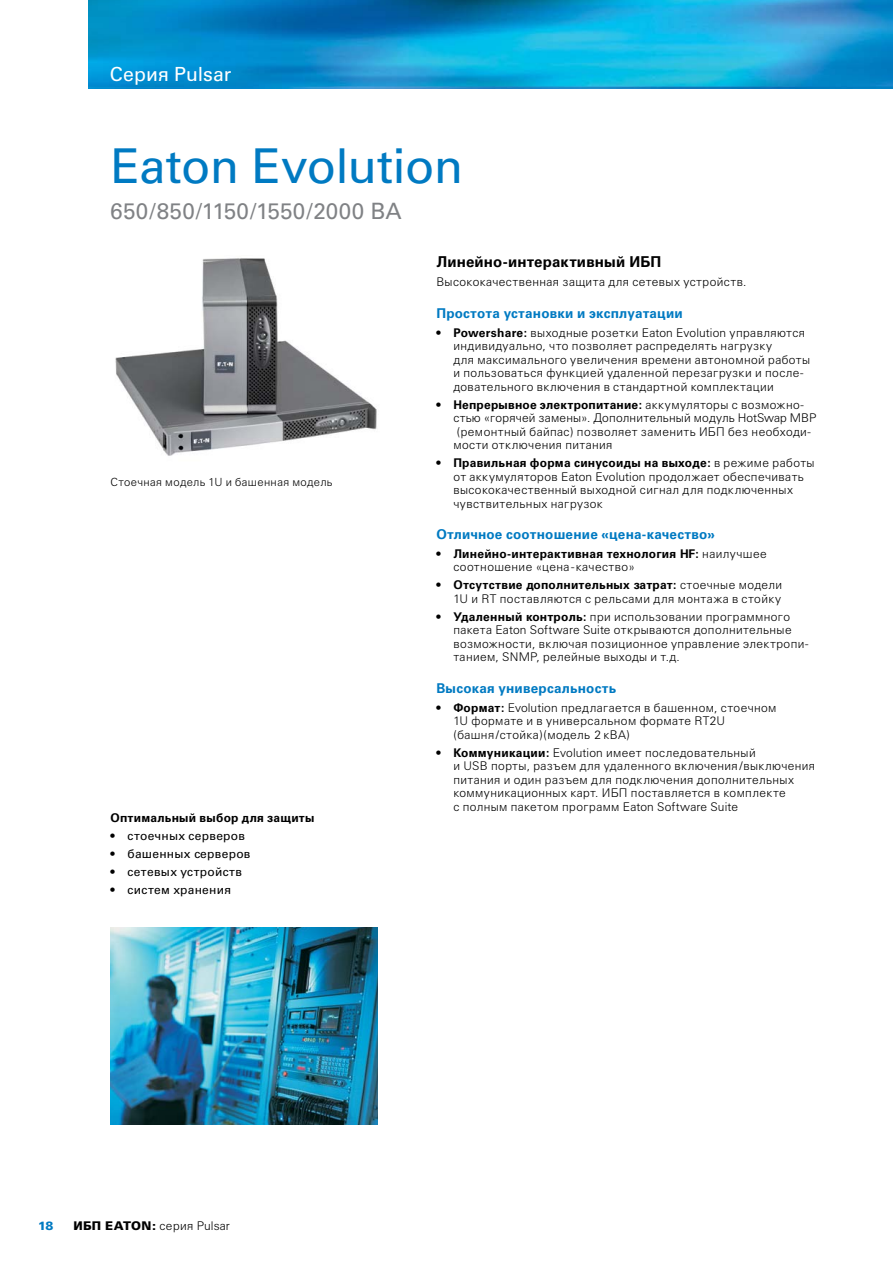
<style>
.page{position:relative;width:893px;height:1263px;background:#fff}
.page>*{position:absolute;margin:0;border:0;box-sizing:border-box;transform-origin:0 0}
.t1{font:48px "Univers Cyr";letter-spacing:-.015em;color:#007ac2}
.t2{font:22.5px "Univers Cyr";letter-spacing:.01em;color:#808285}
.t3{font:19.5px "Univers Cyr";color:#fff}
.t4{font:700 15px "Univers Cyr";letter-spacing:.01em;color:#000}
.t5{font:700 13.5px "Univers Cyr";letter-spacing:.015em;color:#007ac2}
.t6{font:300 12px/13.5px "Univers Cyr";letter-spacing:.03em;color:#000}
.t7{font:700 12px/13.5px "Univers Cyr";letter-spacing:.02em;color:#000}
.t8{font:12px "Univers Cyr";letter-spacing:.025em;color:#000}
.t9{font:900 12px "Univers Cyr";color:#007ac2}
.t10{font:300 11.25px "Univers Cyr";letter-spacing:.035em;color:#000}
.s1{font-weight:700}
.s2{font-weight:300}
.s3{font-weight:900}
</style>
<div class="page">
<img style="left:88px;top:0;width:805px;height:88px">
<img style="left:115px;top:258px;width:262px;height:198px">
<img style="left:111px;top:927px;width:267px;height:197px">
<h3 class="t3" style="left:110px;top:62px;width:123px">Серия Pulsar</h3>
<h1 class="t1" style="left:110px;top:138px;width:354px">Eaton Evolution</h1>
<h2 class="t2" style="left:110px;top:198px;width:293px">650/850/1150/1550/2000 ВА</h2>
<p class="t10" style="left:111px;top:476px;width:224px">Стоечная модель 1U и башенная модель</p>
<p class="t7" style="left:111px;top:810px;width:205px">оптимальный выбор для защиты</p>
<p class="t8" style="left:111px;top:829px;width:136px">• стоечных серверов</p>
<p class="t8" style="left:111px;top:847px;width:142px">• башенных серверов</p>
<p class="t8" style="left:111px;top:865px;width:133px">• сетевых устройств</p>
<p class="t8" style="left:111px;top:883px;width:122px">• систем хранения</p>
<p class="t4" style="left:436px;top:253px;width:226px">Линейно-интерактивный иБП</p>
<p class="t6" style="left:436px;top:275px;width:312px">Высококачественная защита для сетевых устройств.</p>
<p class="t5" style="left:436px;top:305px;width:248px">Простота установки и эксплуатации</p>
<p class="t6" style="left:453px;top:326px;width:358px;text-indent:-17px"><span class="s1">• Powershare:</span> выходные розетки Eaton Evolution управляются индивидуально, что позволяет распределять нагрузку<br>для максимального увеличения времени автономной работы и пользоваться функцией удаленной перезагрузки и после&shy;довательного включения в стандартной комплектации</p>
<p class="t6" style="left:453px;top:398px;width:365px;text-indent:-17px"><span class="s1">• непрерывное электропитание:</span> аккумуляторы с возможно&shy;стью «горячей замены». Дополнительный модуль HotSwap MBP (ремонтный байпас) позволяет заменить ИБП без необходи&shy;мости отключения питания</p>
<p class="t6" style="left:453px;top:456px;width:363px;text-indent:-17px"><span class="s1">• Правильная форма синусоиды на выходе:</span> в режиме работы от аккумуляторов Eaton Evolution продолжает обеспечивать высококачественный выходной сигнал для подключенных чувствительных нагрузок</p>
<p class="t5" style="left:436px;top:526px;width:280px">отличное соотношение «цена-качество»</p>
<p class="t7" style="left:453px;top:547px;width:315px;text-indent:-17px">• Линейно-интерактивная технология HF: <span class="s2">наилучшее соотношение «цена - качество»</span></p>
<p class="t6" style="left:436px;top:578px;width:347px;text-align:right"><span class="s1">• отсутствие дополнительных затрат:</span> стоечные модели<br>1U и RT поставляются с рельсами для монтажа в стойку</p>
<p class="t6" style="left:453px;top:610px;width:357px;text-indent:-17px"><span class="s1">• удаленный контроль:</span> при использовании программного пакета Eaton Software Suite открываются дополнительные возможности, включая позиционное управление электропи&shy;танием, SNMP, релейные выходы и т.д.</p>
<p class="t5" style="left:436px;top:680px;width:181px">высокая универсальность</p>
<p class="t6" style="left:453px;top:701px;width:325px;text-indent:-17px"><span class="s1">• Формат:</span> Evolution предлагается в башенном, стоечном<br>1U формате и в универсальном формате RT2U (башня/стойка)(модель 2 кВА)</p>
<p class="t6" style="left:453px;top:746px;width:363px;text-indent:-17px"><span class="s1">• коммуникации:</span> Evolution имеет последовательный<br>и USB порты, разъем для удаленного включения /выключения питания и один разъем для подключения дополнительных коммуникационных карт. ИБП поставляется в комплекте<br>с полным пакетом программ Eaton Software Suite</p>
<p class="t9" style="left:38px;top:1218px;width:17px">18</p>
<p class="t6" style="left:74px;top:1219px;width:158px"><span class="s3">ИБП EATON:</span> серия Pulsar</p>
</div>
